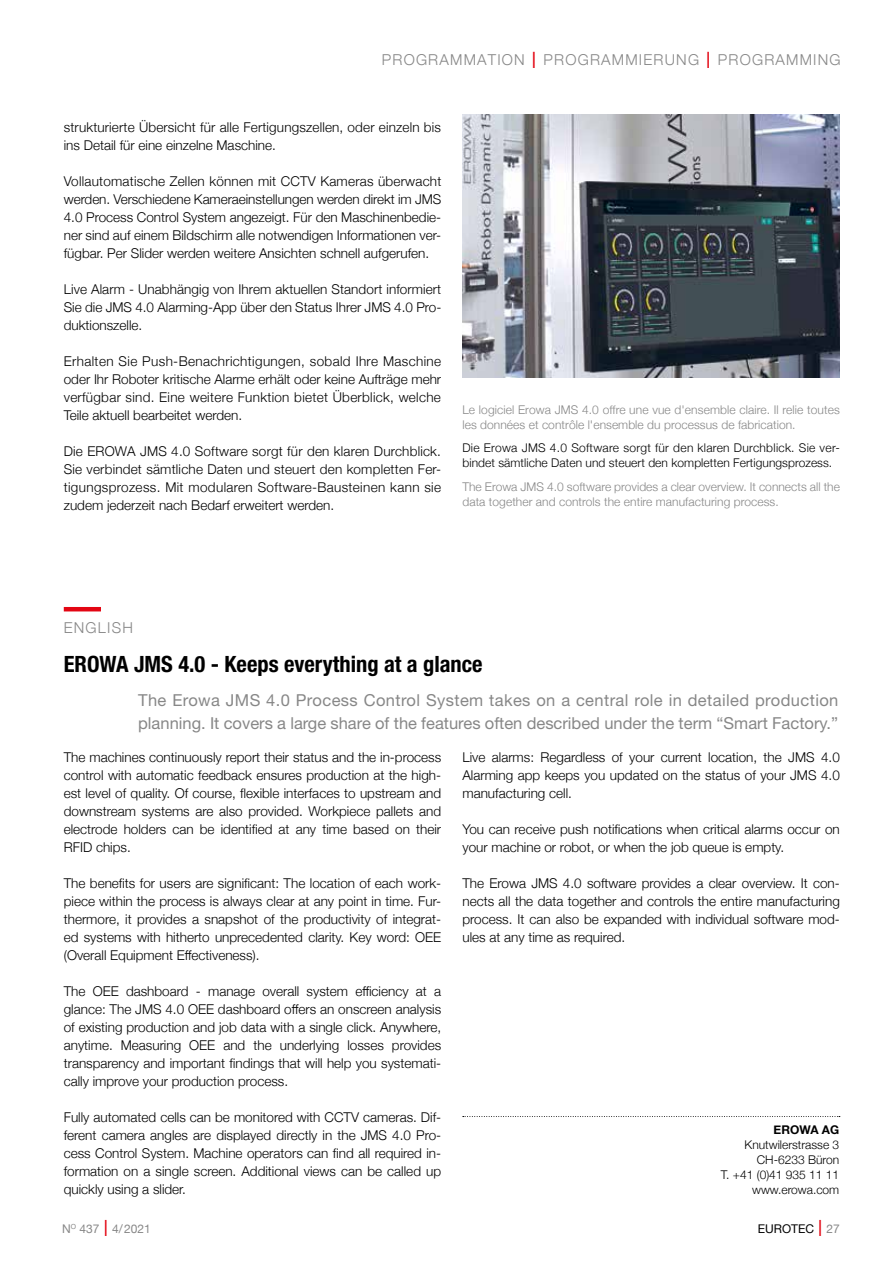
<style>
.page{position:relative;width:893px;height:1263px;background:#fff}
.page>*{position:absolute;margin:0;border:0;box-sizing:border-box;transform-origin:0 0}
.t1{font:700 condensed 22.5px "Helvetica Neue";color:#000}
.t2{font:16.5px/22.5px "Helvetica Neue";color:#878787}
.t3{font:300 15px "Helvetica Neue";letter-spacing:.08em;color:#878787}
.t4{font:300 13.5px/18px "Helvetica Neue";color:#000;text-align:justify}
.t5{font:300 12px/15px "Helvetica Neue";letter-spacing:.005em;color:#878787}
.t6{font:300 12px/15px "Helvetica Neue";letter-spacing:.005em;color:#000}
.t7{font:12px "Helvetica Neue";color:#878787}
.t8{font:12px "Helvetica Neue";color:#000}
.t9{font:700 12px "Helvetica Neue";color:#000}
.s1{font-size:22.5px;color:#e30613}
.s2{font-weight:300;font-stretch:condensed;font-size:22.5px;color:#e30613}
.s3{color:#878787}
</style>
<div class="page">
<hr style="left:64px;top:607px;width:37px;height:4px;background:#e30613">
<img style="left:462px;top:114px;width:377px;height:263px">
<svg style="left:463px;top:1116px;width:377px;height:1px"></svg>
<p class="t3" style="left:382px;top:48px;width:460px">PROGRAMMATION <span class="s1">I</span> PROGRAMMIERUNG <span class="s1">I</span> PROGRAMMING</p>
<p class="t4" style="left:64px;top:117px;width:379px">strukturierte Übersicht für alle Fertigungszellen, oder einzeln bis ins Detail für eine einzelne Maschine.</p>
<p class="t4" style="left:64px;top:171px;width:379px">Vollautomatische Zellen können mit CCTV Kameras überwacht werden. Verschiedene Kameraeinstellungen werden direkt im JMS 4.0 Process Control System angezeigt. Für den Maschinenbedie&shy;ner sind auf einem Bildschirm alle notwendigen Informationen ver&shy;fügbar. Per Slider werden weitere Ansichten schnell aufgerufen.</p>
<p class="t4" style="left:64px;top:279px;width:379px">Live Alarm - Unabhängig von Ihrem aktuellen Standort informiert Sie die JMS 4.0 Alarming-App über den Status Ihrer JMS 4.0 Pro&shy;duktionszelle.</p>
<p class="t4" style="left:64px;top:351px;width:379px">Erhalten Sie Push-Benachrichtigungen, sobald Ihre Maschine oder Ihr Roboter kritische Alarme erhält oder keine Aufträge mehr verfügbar sind. Eine weitere Funktion bietet Überblick, welche Teile aktuell bearbeitet werden.</p>
<p class="t4" style="left:64px;top:441px;width:379px">Die EROWA JMS 4.0 Software sorgt für den klaren Durchblick.<br>Sie verbindet sämtliche Daten und steuert den kompletten Fer&shy;tigungsprozess. Mit modularen Software-Bausteinen kann sie zudem jederzeit nach Bedarf erweitert werden.</p>
<p class="t5" style="left:462px;top:401px;width:379px">Le logiciel Erowa JMS 4.0 offre une vue d'ensemble claire. Il relie toutes les données et contrôle l'ensemble du processus de fabrication.</p>
<p class="t6" style="left:462px;top:440px;width:379px">Die Erowa JMS 4.0 Software sorgt für den klaren Durchblick. Sie ver&shy;bindet sämtliche Daten und steuert den kompletten Fertigungsprozess.</p>
<p class="t5" style="left:462px;top:478px;width:379px">The Erowa JMS 4.0 software provides a clear overview. It connects all the data together and controls the entire manufacturing process.</p>
<p class="t3" style="left:64px;top:615px;width:71px">ENGLISH</p>
<h1 class="t1" style="left:64px;top:650px;width:420px">EROWA JMS 4.0 - Keeps everything at a glance</h1>
<p class="t2" style="left:138px;top:689px;width:702px">The Erowa JMS 4.0 Process Control System takes on a central role in detailed production planning. It covers a large share of the features often described under the term “Smart Factory.”</p>
<p class="t4" style="left:64px;top:747px;width:379px">The machines continuously report their status and the in-process control with automatic feedback ensures production at the high&shy;est level of quality. Of course, flexible interfaces to upstream and downstream systems are also provided. Workpiece pallets and electrode holders can be identified at any time based on their RFID chips.</p>
<p class="t4" style="left:64px;top:873px;width:379px">The benefits for users are significant: The location of each work&shy;piece within the process is always clear at any point in time. Fur&shy;thermore, it provides a snapshot of the productivity of integrat&shy;ed systems with hitherto unprecedented clarity. Key word: OEE (Overall Equipment Effectiveness).</p>
<p class="t4" style="left:64px;top:981px;width:379px">The OEE dashboard - manage overall system efficiency at a glance: The JMS 4.0 OEE dashboard offers an onscreen analysis of existing production and job data with a single click. Anywhere, anytime. Measuring OEE and the underlying losses provides transparency and important findings that will help you systemati&shy;cally improve your production process.</p>
<p class="t4" style="left:64px;top:1107px;width:379px">Fully automated cells can be monitored with CCTV cameras. Dif&shy;ferent camera angles are displayed directly in the JMS 4.0 Pro&shy;cess Control System. Machine operators can find all required in&shy;formation on a single screen. Additional views can be called up quickly using a slider.</p>
<p class="t4" style="left:462px;top:747px;width:379px">Live alarms: Regardless of your current location, the JMS 4.0<br>Alarming app keeps you updated on the status of your JMS 4.0 manufacturing cell.</p>
<p class="t4" style="left:462px;top:819px;width:379px">You can receive push notifications when critical alarms occur on your machine or robot, or when the job queue is empty.</p>
<p class="t4" style="left:462px;top:873px;width:379px">The Erowa JMS 4.0 software provides a clear overview. It con&shy;nects all the data together and controls the entire manufacturing process. It can also be expanded with individual software mod&shy;ules at any time as required.</p>
<p class="t9" style="left:774px;top:1120px;width:67px">EROWA AG</p>
<p class="t6" style="left:721px;top:1136px;width:120px;text-align:right">Knutwilerstrasse 3<br>CH-6233 Büron<br>T. +41 (0)41 935 11 11 www.erowa.com</p>
<p class="t7" style="left:62px;top:1220px;width:90px">N<sup>O</sup> 437 <span class="s2">I</span> 4/2021</p>
<p class="t8" style="left:758px;top:1220px;width:84px">EUROTEC <span class="s2">I</span> <span class="s3">27</span></p>
</div>
